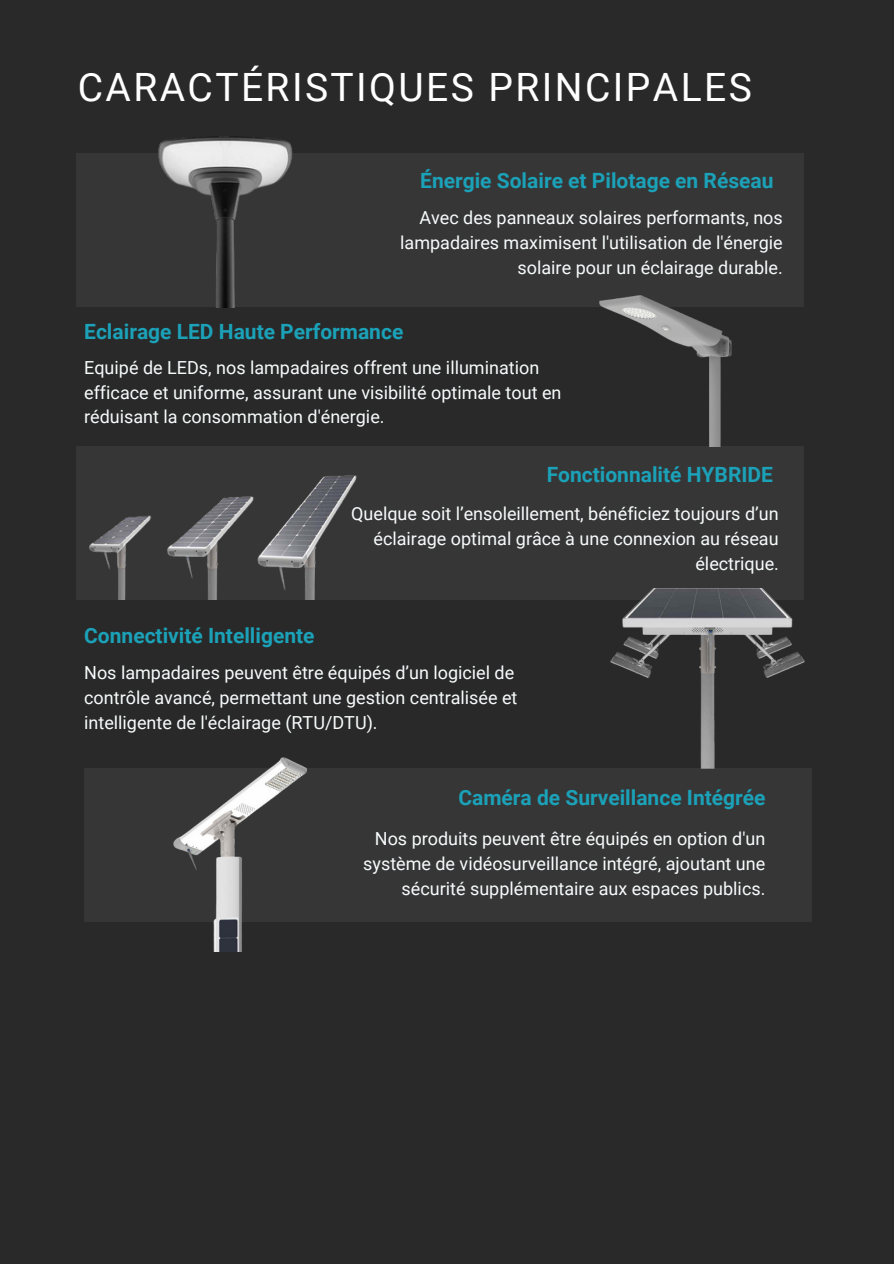
<style>
.page{position:relative;width:894px;height:1264px;background:#fff}
.page>*{position:absolute;margin:0;border:0;box-sizing:border-box;transform-origin:0 0}
.t1{font:39px "Roboto";letter-spacing:.06em;color:#fff}
.t2{font:700 21px "Roboto";color:#1ba1b8}
.t3{font:18px/24.8px "Roboto";color:#f7fbfc;text-align:right}
</style>
<div class="page">
<div style="left:0;top:0;width:893px;height:1263px;background:#292929"></div>
<div style="left:76px;top:153px;width:728px;height:154px;background:#363636"></div>
<img style="left:158px;top:136px;width:135px;height:171px">
<div style="left:76px;top:446px;width:728px;height:153px;background:#363636"></div>
<img style="left:89px;top:475px;width:267px;height:124px">
<img style="left:610px;top:588px;width:193px;height:180px">
<img style="left:599px;top:296px;width:132px;height:150px">
<div style="left:84px;top:768px;width:727px;height:153px;background:#363636"></div>
<img style="left:174px;top:757px;width:132px;height:194px">
<p class="t1" style="left:78px;top:65px;width:675px">CARACTÉRISTIQUES PRINCIPALES</p>
<p class="t2" style="left:420px;top:168px;width:355px">Énergie Solaire et Pilotage en Réseau</p>
<p class="t3" style="left:400px;top:206px;width:384px">Avec des panneaux solaires performants, nos lampadaires maximisent l'utilisation de l'énergie solaire pour un éclairage durable.</p>
<p class="t2" style="left:84px;top:320px;width:320px">Eclairage LED Haute Performance</p>
<p class="t3" style="left:84px;top:355px;width:478px;text-align:left">Equipé de LEDs, nos lampadaires offrent une illumination efficace et uniforme, assurant une visibilité optimale tout en réduisant la consommation d'énergie.</p>
<p class="t2" style="left:546px;top:463px;width:228px">Fonctionnalité HYBRIDE</p>
<h3 class="t3" style="left:351px;top:501px;width:429px">Quelque soit l’ensoleillement, bénéficiez toujours d’un éclairage optimal grâce à une connexion au réseau électrique.</h3>
<h3 class="t2" style="left:84px;top:623px;width:232px">Connectivité Intelligente</h3>
<p class="t3" style="left:84px;top:660px;width:434px;text-align:left">Nos lampadaires peuvent être équipés d’un logiciel de contrôle avancé, permettant une gestion centralisée et intelligente de l'éclairage (RTU/DTU).</p>
<h2 class="t2" style="left:458px;top:785px;width:308px">Caméra de Surveillance Intégrée</h2>
<h3 class="t3" style="left:363px;top:826px;width:403px">Nos produits peuvent être équipés en option d'un système de vidéosurveillance intégré, ajoutant une sécurité supplémentaire aux espaces publics.</h3>
</div>
